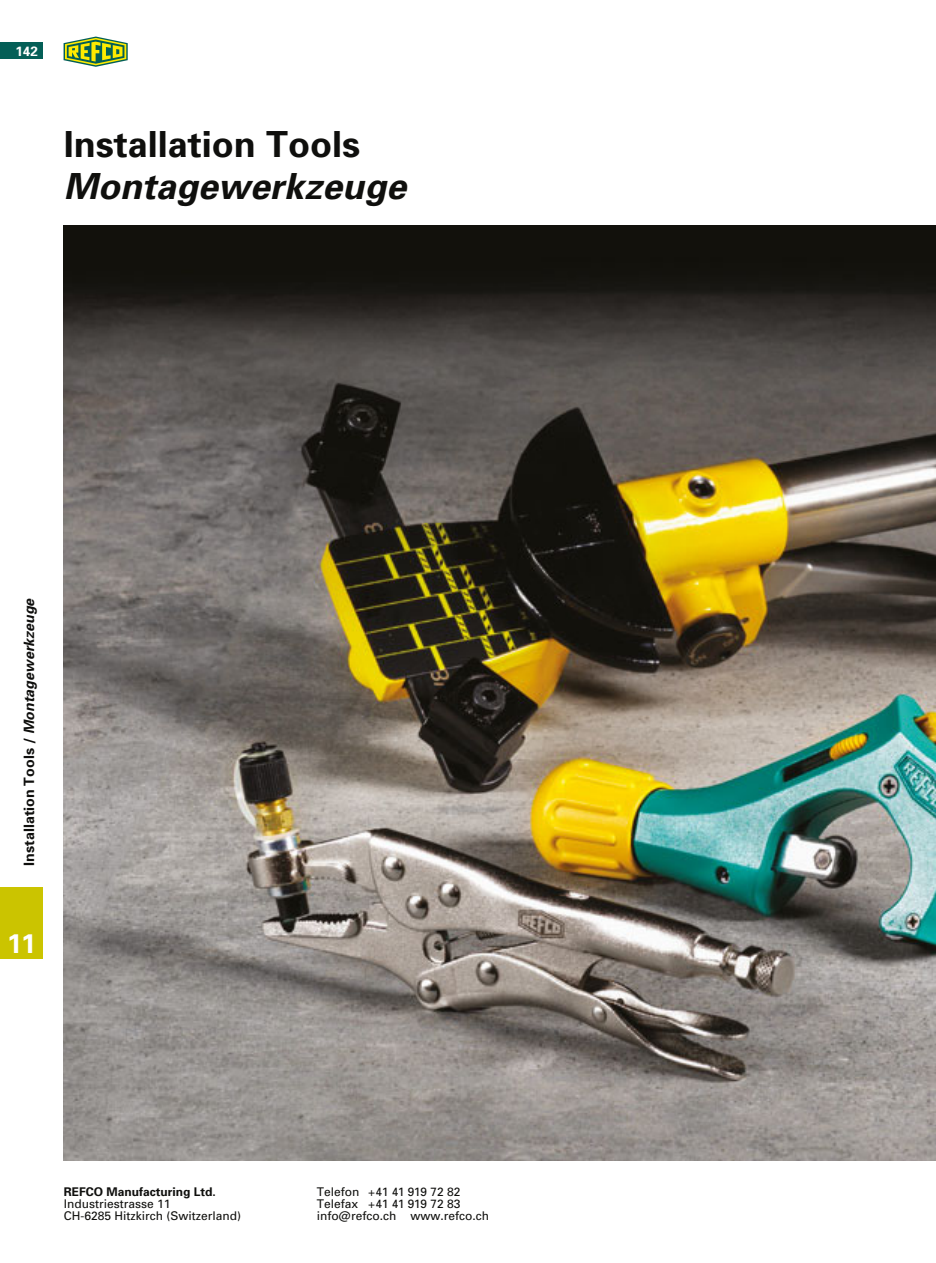
<style>
.page{position:relative;width:936px;height:1263px;background:#fff}
.page>*{position:absolute;margin:0;border:0;box-sizing:border-box;transform-origin:0 0}
.t1{font:700 36px "Univers";color:#0f0f0d}
.t2{font:italic 700 36px "Univers";color:#0f0f0d}
.t3{font:700 27px "Univers";color:#fff}
.t4{font:700 14.25px "Univers";color:#0f0f0d}
.t5{font:700 13.5px "Univers";color:#fff}
.t6{font:12px/12px "Univers";color:#0f0f0d}
.t7{font:700 12px "Univers";color:#0f0f0d}
.s1{font-style:italic}
</style>
<div class="page">
<div style="left:0;top:43px;width:43px;height:16px;background:#045f57"></div>
<svg style="left:64px;top:37px;width:64px;height:30px"></svg>
<div style="left:0;top:887px;width:43px;height:71px;background:#cbc400"></div>
<img style="left:64px;top:225px;width:871px;height:936px">
<p class="t5" style="left:15px;top:47px;width:24px">142</p>
<h1 class="t1" style="left:64px;top:131px;width:298px">Installation Tools</h1>
<h1 class="t2" style="left:64px;top:173px;width:344px">Montagewerkzeuge</h1>
<p class="t4" style="left:24px;top:865px;width:269px;rotate:-90deg">Installation Tools / <span class="s1">Montagewerkzeuge</span></p>
<h2 class="t3" style="left:7px;top:933px;width:30px">11</h2>
<p class="t7" style="left:64px;top:1188px;width:153px">REFCO Manufacturing Ltd.</p>
<p class="t6" style="left:64px;top:1199px;width:179px">Industriestrasse 11<br>CH-6285 Hitzkirch (Switzerland)</p>
<p class="t6" style="left:317px;top:1187px;width:174px">Telefon +41 41 919 72 82<br>Telefax +41 41 919 72 83 info@refco.ch www.refco.ch</p>
</div>
